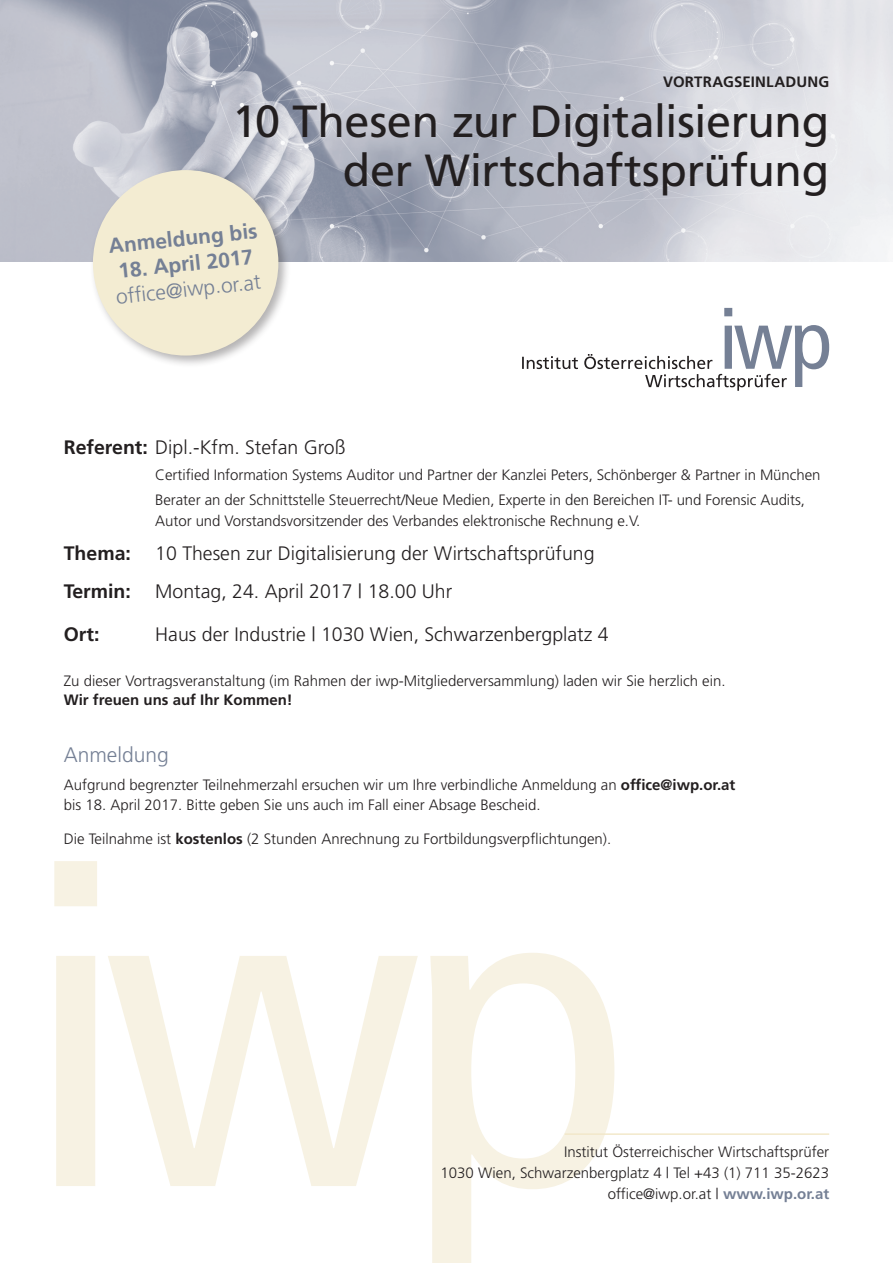
<style>
.page{position:relative;width:893px;height:1263px;background:#fff}
.page>*{position:absolute;margin:0;border:0;box-sizing:border-box;transform-origin:0 0}
.t1{font:45px/49.5px "Frutiger";letter-spacing:-.01em;color:#231f20;text-align:right}
.t2{font:300 21px "Frutiger";color:#758095}
.t3{font:700 21px "Frutiger";color:#758095}
.t4{font:300 19.5px/38.2px "Frutiger";color:#231f20}
.t5{font:700 19.5px "Frutiger";color:#231f20}
.t6{font:300 15px/21px "Frutiger";color:#231f20}
.t7{font:700 15px "Frutiger";color:#231f20}
.s1{font-weight:700}
.s2{font-weight:700;color:#758095}
</style>
<div class="page">
<img style="left:0;top:0;width:893px;height:261px">
<svg style="left:522px;top:308px;width:307px;height:83px"></svg>
<div style="left:89px;top:166px;width:202px;height:202px;background:#231f20;opacity:.34"></div>
<div style="left:93px;top:170px;width:185px;height:186px;background:#f3ecd2;border-radius:50%"></div>
<svg style="left:54px;top:861px;width:560px;height:402px"></svg>
<hr style="left:565px;top:1133px;width:264px;height:2px;background:#f2e8ca">
<p class="t7" style="left:663px;top:73px;width:167px">VORTRAGSEINLADUNG</p>
<h1 class="t1" style="left:232px;top:96px;width:599px">10 Thesen zur Digitalisierung der Wirtschaftsprüfung</h1>
<h2 class="t3" style="left:108px;top:234px;width:151px;rotate:-6deg">Anmeldung bis</h2>
<h2 class="t3" style="left:117px;top:258px;width:137px;rotate:-6deg">18. April 2017</h2>
<h2 class="t2" style="left:115px;top:285px;width:147px;rotate:-6deg">offi ce@iwp.or.at</h2>
<h3 class="t4" style="left:64px;top:428px;width:283px"><span class="s1">Referent:</span> Dipl.-Kfm. Stefan Groß</h3>
<p class="t6" style="left:155px;top:462px;width:667px;line-height:25.2px">Certified Information Systems Auditor und Partner der Kanzlei Peters, Schönberger &amp; Partner in München<br>Berater an der Schnittstelle Steuerrecht/Neue Medien, Experte in den Bereichen IT- und Forensic Audits,</p>
<p class="t6" style="left:155px;top:510px;width:487px">Autor und Vorstandsvorsitzender des Verbandes elektronische Rechnung e.V.</p>
<h3 class="t4" style="left:64px;top:534px;width:532px"><span class="s1">Thema:</span> 10 Thesen zur Digitalisierung der Wirtschaftsprüfung<br><span class="s1">Termin:</span> Montag, 24. April 2017 | 18.00 Uhr</h3>
<h3 class="t5" style="left:64px;top:622px;width:37px">Ort:</h3>
<h3 class="t4" style="left:155px;top:615px;width:455px">Haus der Industrie | 1030 Wien, Schwarzenbergplatz 4</h3>
<p class="t6" style="left:64px;top:670px;width:663px">Zu dieser Vortragsveranstaltung (im Rahmen der iwp-Mitgliederversammlung) laden wir Sie herzlich ein.</p>
<p class="t7" style="left:64px;top:691px;width:230px">Wir freuen uns auf Ihr Kommen!</p>
<h2 class="t2" style="left:64px;top:743px;width:107px">Anmeldung</h2>
<p class="t6" style="left:64px;top:775px;width:673px;line-height:19.5px">Aufgrund begrenzter Teilnehmerzahl ersuchen wir um Ihre verbindliche Anmeldung an <span class="s1">office@iwp.or.at </span>bis 18. April 2017. Bitte geben Sie uns auch im Fall einer Absage Bescheid.</p>
<p class="t6" style="left:64px;top:828px;width:549px">Die Teilnahme ist <span class="s1">kostenlos</span> (2 Stunden Anrechnung zu Fortbildungsverpflichtungen).</p>
<p class="t6" style="left:440px;top:1141px;width:390px;text-align:right">Institut Österreichischer Wirtschaftsprüfer<br>1030 Wien, Schwarzenbergplatz 4 | Tel +43 (1) 711 35-2623 office@iwp.or.at | <span class="s2">www.iwp.or.at</span></p>
</div>
